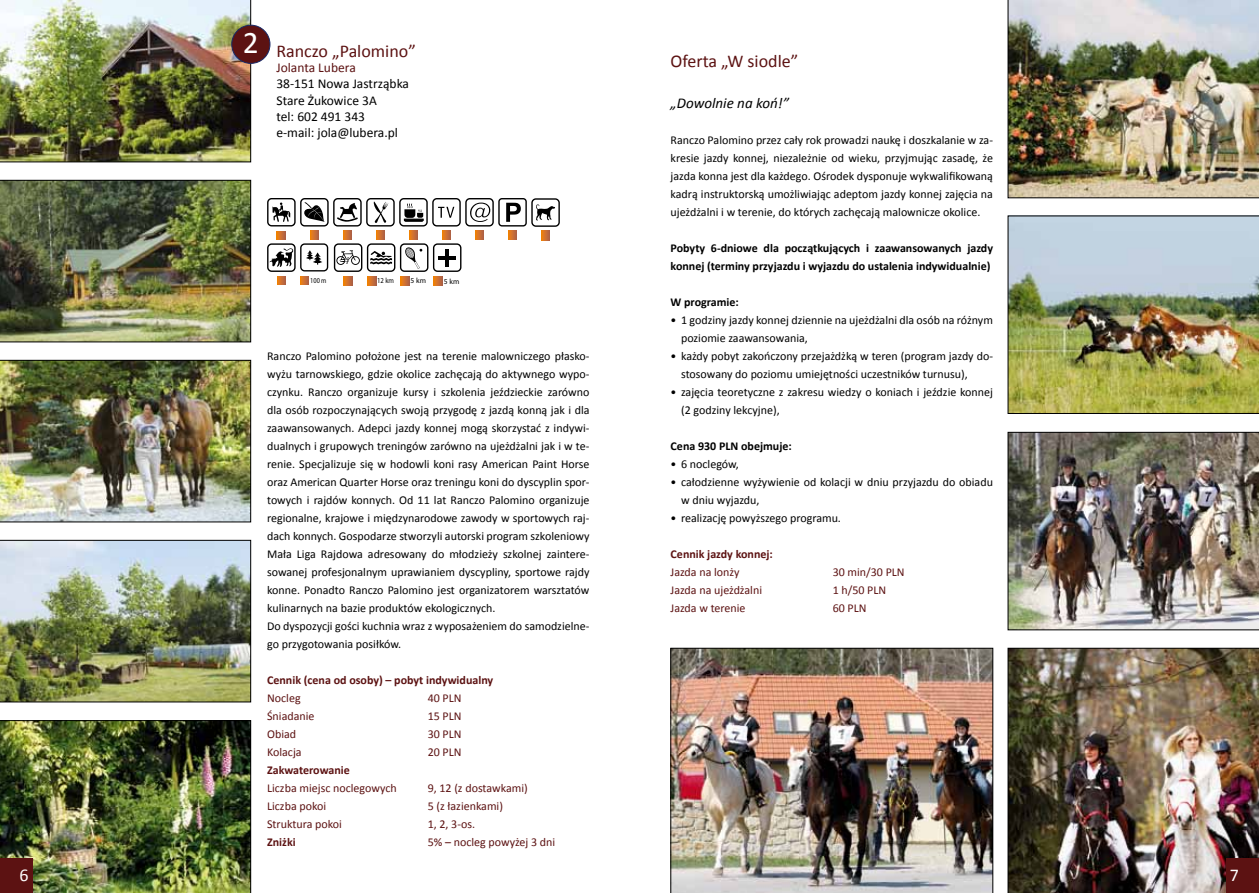
<style>
.page{position:relative;width:1259px;height:893px;background:#fff}
.page>*{position:absolute;margin:0;border:0;box-sizing:border-box;transform-origin:0 0}
.t1{font:31.5px "Calibri";color:#fff}
.t2{font:18px "Calibri";color:#5c1212}
.t3{font:18px "Calibri";color:#fff}
.t4{font:italic 15px "Calibri";color:#000}
.t5{font:13.5px/16.2px "Calibri";color:#000}
.t6{font:13.5px "Calibri";color:#5c1212}
.t7{font:12px/18px "Calibri";color:#000}
.t8{font:12px "Calibri";color:#5c1212}
.t9{font:700 12px/18px "Calibri";color:#000}
.t10{font:700 12px "Calibri";color:#5c1212}
.t11{font:7.5px "Myriad Pro";letter-spacing:.01em;color:#000}
.t12{font:7.5px "Myriad Pro";letter-spacing:.01em;color:#000;scale:.85 1}
.t13{font:7.5px "Myriad Pro";letter-spacing:.01em;color:#000;scale:.87 1}
</style>
<div class="page">
<img style="left:0;top:360px;width:251px;height:162px">
<img style="left:0;top:540px;width:251px;height:162px">
<img style="left:0;top:720px;width:251px;height:173px">
<img style="left:0;top:0;width:251px;height:162px">
<img style="left:0;top:180px;width:251px;height:162px">
<svg style="left:272px;top:203px;width:18px;height:19px"></svg>
<div style="left:267px;top:198px;width:29px;height:28px;border:1px solid #000;border-radius:4px"></div>
<svg style="left:277px;top:231px;width:8px;height:9px"></svg>
<svg style="left:310px;top:231px;width:9px;height:8px"></svg>
<div style="left:300px;top:198px;width:29px;height:29px;border:1px solid #000;border-radius:4px"></div>
<svg style="left:304px;top:202px;width:21px;height:20px"></svg>
<svg style="left:343px;top:231px;width:9px;height:8px"></svg>
<div style="left:333px;top:198px;width:29px;height:29px;border:1px solid #000;border-radius:4px"></div>
<svg style="left:337px;top:203px;width:21px;height:19px"></svg>
<svg style="left:376px;top:231px;width:9px;height:8px"></svg>
<div style="left:366px;top:198px;width:29px;height:29px;border:1px solid #000;border-radius:4px"></div>
<svg style="left:373px;top:201px;width:16px;height:22px"></svg>
<svg style="left:409px;top:231px;width:9px;height:8px"></svg>
<div style="left:399px;top:198px;width:29px;height:29px;border:1px solid #000;border-radius:4px"></div>
<svg style="left:404px;top:203px;width:19px;height:18px"></svg>
<svg style="left:442px;top:231px;width:9px;height:8px"></svg>
<div style="left:432px;top:198px;width:29px;height:29px;border:1px solid #000;border-radius:4px"></div>
<svg style="left:438px;top:207px;width:16px;height:11px"></svg>
<svg style="left:475px;top:231px;width:9px;height:8px"></svg>
<div style="left:465px;top:198px;width:29px;height:29px;border:1px solid #000;border-radius:4px"></div>
<svg style="left:470px;top:203px;width:20px;height:19px"></svg>
<svg style="left:508px;top:231px;width:9px;height:8px"></svg>
<div style="left:498px;top:198px;width:29px;height:29px;border:1px solid #000;border-radius:3px"></div>
<svg style="left:506px;top:203px;width:15px;height:19px"></svg>
<svg style="left:541px;top:231px;width:9px;height:9px"></svg>
<div style="left:531px;top:198px;width:29px;height:29px;border:1px solid #000;border-radius:4px"></div>
<svg style="left:536px;top:204px;width:19px;height:17px"></svg>
<svg style="left:277px;top:276px;width:9px;height:9px"></svg>
<div style="left:267px;top:243px;width:29px;height:29px;border:1px solid #000;border-radius:4px"></div>
<svg style="left:269px;top:248px;width:25px;height:19px"></svg>
<div style="left:300px;top:243px;width:28px;height:28px;border:1px solid #000;border-radius:4px"></div>
<svg style="left:306px;top:250px;width:16px;height:15px"></svg>
<svg style="left:300px;top:276px;width:9px;height:9px"></svg>
<svg style="left:336px;top:250px;width:24px;height:15px"></svg>
<div style="left:334px;top:243px;width:28px;height:29px;border:1px solid #000;border-radius:4px"></div>
<svg style="left:344px;top:277px;width:8px;height:8px"></svg>
<svg style="left:370px;top:251px;width:22px;height:13px"></svg>
<div style="left:367px;top:243px;width:28px;height:29px;border:1px solid #000;border-radius:4px"></div>
<svg style="left:367px;top:277px;width:9px;height:8px"></svg>
<div style="left:400px;top:243px;width:28px;height:29px;border:1px solid #000;border-radius:4px"></div>
<svg style="left:400px;top:277px;width:9px;height:8px"></svg>
<svg style="left:405px;top:247px;width:17px;height:22px"></svg>
<div style="left:433px;top:243px;width:28px;height:29px;border:1px solid #000;border-radius:4px"></div>
<hr style="left:445px;top:249px;width:4px;height:18px;background:#000">
<hr style="left:438px;top:256px;width:18px;height:3px;background:#000">
<svg style="left:433px;top:277px;width:9px;height:8px"></svg>
<div style="left:232px;top:25px;width:38px;height:38px;background:#5c1212;border-radius:50%"></div>
<div style="left:232px;top:25px;width:38px;height:39px;border:1px solid #182866;border-radius:50%"></div>
<img style="left:1008px;top:432px;width:251px;height:198px">
<img style="left:1008px;top:648px;width:251px;height:245px">
<img style="left:670px;top:648px;width:323px;height:245px">
<img style="left:1008px;top:0;width:251px;height:198px">
<img style="left:1008px;top:216px;width:251px;height:198px">
<div style="left:1226px;top:859px;width:33px;height:34px;background:#5c1212"></div>
<div style="left:0;top:859px;width:33px;height:34px;background:#5c1212"></div>
<h1 class="t1" style="left:243px;top:23px;width:17px">2</h1>
<h2 class="t2" style="left:276px;top:40px;width:141px">Ranczo „Palomino”</h2>
<p class="t6" style="left:276px;top:59px;width:81px">Jolanta Lubera</p>
<p class="t5" style="left:276px;top:75px;width:134px">38-151 Nowa Jastrząbka<br>Stare Żukowice 3A<br>tel: 602 491 343<br>e-mail: jola@lubera.pl</p>
<p class="t12" style="left:310px;top:276px;width:21px">100 m</p>
<p class="t13" style="left:377px;top:276px;width:21px">12 km</p>
<p class="t11" style="left:410px;top:276px;width:17px">5 km</p>
<p class="t11" style="left:444px;top:277px;width:17px">5 km</p>
<p class="t7" style="left:267px;top:346px;width:324px">Ranczo Palomino położone jest na terenie malowniczego płasko&shy;wyżu tarnowskiego, gdzie okolice zachęcają do aktywnego wypo&shy;czynku. Ranczo organizuje kursy i szkolenia jeździeckie zarówno dla osób rozpoczynających swoją przygodę z jazdą konną jak i dla zaawansowanych. Adepci jazdy konnej mogą skorzystać z indywi&shy;dualnych i grupowych treningów zarówno na ujeżdżalni jak i w te&shy;renie. Specjalizuje się w hodowli koni rasy American Paint Horse oraz American Quarter Horse oraz treningu koni do dyscyplin spor&shy;towych i rajdów konnych. Od 11 lat Ranczo Palomino organizuje regionalne, krajowe i międzynarodowe zawody w sportowych raj&shy;dach konnych. Gospodarze stworzyli autorski program szkoleniowy Mała Liga Rajdowa adresowany do młodzieży szkolnej zaintere&shy;sowanej profesjonalnym uprawianiem dyscypliny, sportowe rajdy konne. Ponadto Ranczo Palomino jest organizatorem warsztatów kulinarnych na bazie produktów ekologicznych.<br>Do dyspozycji gości kuchnia wraz z wyposażeniem do samodzielne&shy;go przygotowania posiłków.</p>
<p class="t10" style="left:267px;top:673px;width:228px">Cennik (cena od osoby) – pobyt indywidualny</p>
<p class="t8" style="left:267px;top:691px;width:35px">Nocleg</p>
<p class="t8" style="left:428px;top:691px;width:35px">40 PLN</p>
<p class="t8" style="left:267px;top:709px;width:49px">Śniadanie</p>
<p class="t8" style="left:428px;top:709px;width:35px">15 PLN</p>
<p class="t8" style="left:267px;top:727px;width:31px">Obiad</p>
<p class="t8" style="left:428px;top:727px;width:35px">30 PLN</p>
<p class="t8" style="left:267px;top:745px;width:36px">Kolacja</p>
<p class="t8" style="left:428px;top:745px;width:35px">20 PLN</p>
<p class="t10" style="left:267px;top:763px;width:84px">Zakwaterowanie</p>
<p class="t8" style="left:267px;top:781px;width:131px">Liczba miejsc noclegowych</p>
<p class="t8" style="left:428px;top:781px;width:102px">9, 12 (z dostawkami)</p>
<p class="t8" style="left:267px;top:799px;width:61px">Liczba pokoi</p>
<p class="t8" style="left:428px;top:799px;width:77px">5 (z łazienkami)</p>
<p class="t8" style="left:267px;top:817px;width:76px">Struktura pokoi</p>
<p class="t8" style="left:428px;top:817px;width:49px">1, 2, 3-os.</p>
<p class="t10" style="left:267px;top:835px;width:30px">Zniżki</p>
<p class="t8" style="left:428px;top:835px;width:129px">5% – nocleg powyżej 3 dni</p>
<h2 class="t2" style="left:670px;top:50px;width:129px">Oferta „W siodle”</h2>
<p class="t4" style="left:670px;top:94px;width:120px">„Dowolnie na koń!”</p>
<p class="t7" style="left:670px;top:130px;width:324px;text-align:justify">Ranczo Palomino przez cały rok prowadzi naukę i doszkalanie w za&shy;kresie jazdy konnej, niezależnie od wieku, przyjmując zasadę, że jazda konna jest dla każdego. Ośrodek dysponuje wykwalifikowaną kadrą instruktorską umożliwiając adeptom jazdy konnej zajęcia na ujeżdżalni i w terenie, do których zachęcają malownicze okolice.</p>
<p class="t9" style="left:670px;top:238px;width:324px">Pobyty 6-dniowe dla początkujących i zaawansowanych jazdy konnej (terminy przyjazdu i wyjazdu do ustalenia indywidualnie)</p>
<p class="t9" style="left:670px;top:292px;width:70px">W programie:</p>
<p class="t7" style="left:681px;top:310px;width:313px;text-indent:-10px">• 1 godziny jazdy konnej dziennie na ujeżdżalni dla osób na różnym poziomie zaawansowania,</p>
<p class="t7" style="left:681px;top:346px;width:313px;text-indent:-10px">• każdy pobyt zakończony przejażdżką w teren (program jazdy do&shy;stosowany do poziomu umiejętności uczestników turnusu),</p>
<p class="t7" style="left:681px;top:382px;width:313px;text-indent:-11px">• zajęcia teoretyczne z zakresu wiedzy o koniach i jeździe konnej (2 godziny lekcyjne),</p>
<p class="t9" style="left:670px;top:436px;width:123px">Cena 930 PLN obejmuje:</p>
<p class="t7" style="left:670px;top:454px;width:70px">• 6 noclegów,</p>
<p class="t7" style="left:681px;top:472px;width:313px;text-indent:-10px">• całodzienne wyżywienie od kolacji w dniu przyjazdu do obiadu w dniu wyjazdu,</p>
<p class="t7" style="left:670px;top:508px;width:172px">• realizację powyższego programu.</p>
<p class="t10" style="left:670px;top:547px;width:104px">Cennik jazdy konnej:</p>
<p class="t8" style="left:670px;top:565px;width:71px">Jazda na lonży</p>
<p class="t8" style="left:832px;top:565px;width:74px">30 min/30 PLN</p>
<p class="t8" style="left:670px;top:583px;width:93px">Jazda na ujeżdżalni</p>
<p class="t8" style="left:832px;top:583px;width:55px">1 h/50 PLN</p>
<p class="t8" style="left:670px;top:601px;width:76px">Jazda w terenie</p>
<p class="t8" style="left:832px;top:601px;width:35px">60 PLN</p>
<h2 class="t3" style="left:20px;top:864px;width:11px">6</h2>
<h2 class="t3" style="left:1230px;top:864px;width:11px">7</h2>
</div>
